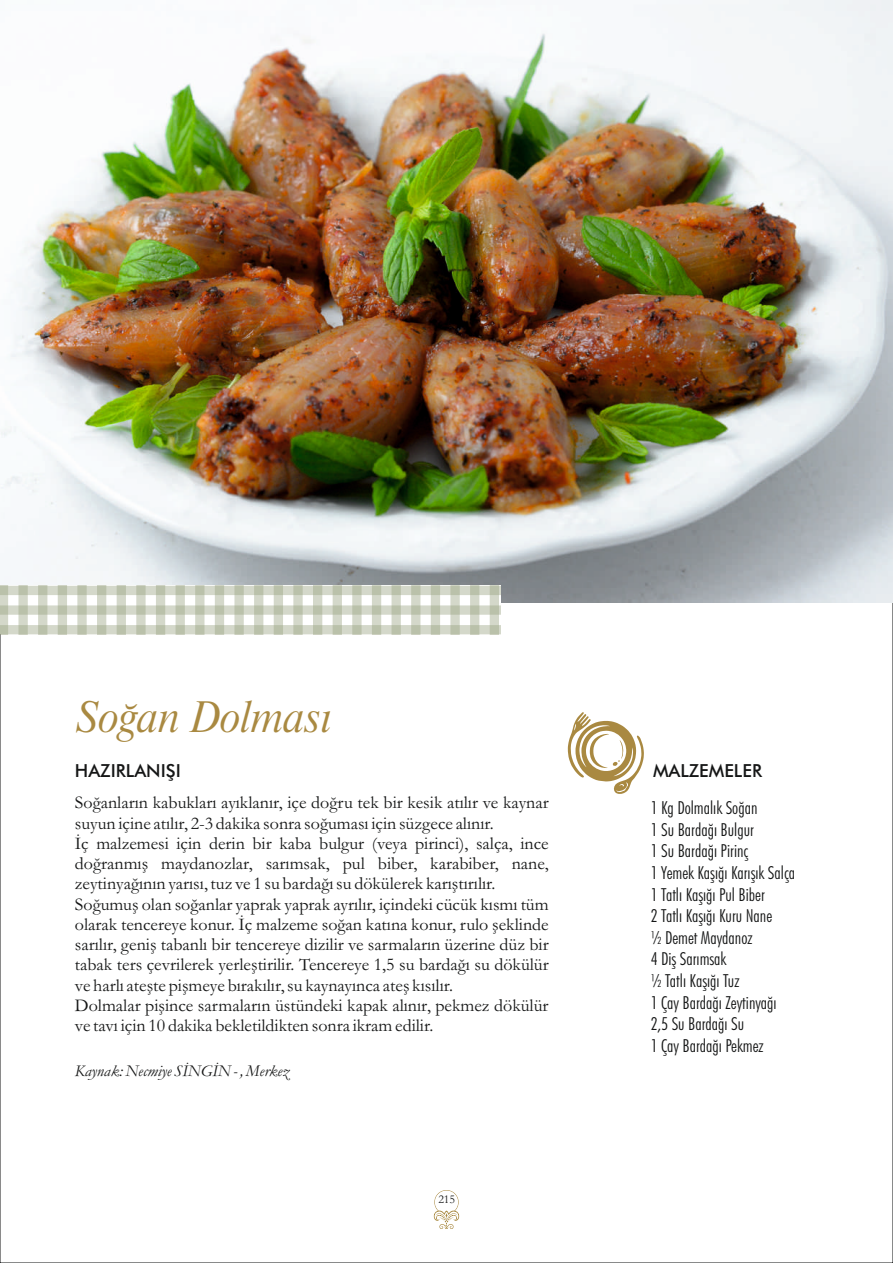
<style>
.page{position:relative;width:893px;height:1263px;background:#fff}
.page>*{position:absolute;margin:0;border:0;box-sizing:border-box;transform-origin:0 0}
.t1{font:42px "Dutch 801 BT Italic Headline";color:#a98941}
.t2{font:18px/20.2px "Garamond";color:#151616}
.t3{font:300 condensed 18px/21.6px "Futura BT";color:#151616}
.t4{font:500 18px "Futura BT";color:#151616}
.t5{font:italic 16.5px "Garamond";color:#151616}
.t6{font:12px "Garamond";color:#151616}
</style>
<div class="page">
<img style="left:1px;top:0;width:892px;height:602px">
<svg style="left:434px;top:1190px;width:25px;height:39px"></svg>
<svg style="left:568px;top:712px;width:76px;height:82px"></svg>
<svg style="left:0;top:585px;width:500px;height:49px"></svg>
<h1 class="t1" style="left:77px;top:700px;width:257px">Soğan Dolması</h1>
<p class="t4" style="left:75px;top:763px;width:107px">HAZIRLANIŞI</p>
<p class="t4" style="left:653px;top:763px;width:111px">MALZEMELER</p>
<p class="t2" style="left:75px;top:795px;width:475px">Soğanların kabukları ayıklanır, içe doğru tek bir kesik atılır ve kaynar suyun içine atılır, 2-3 dakika sonra soğuması için süzgece alınır.<br>İç malzemesi için derin bir kaba bulgur (veya pirinci), salça, ince doğranmış maydanozlar, sarımsak, pul biber, karabiber, nane, zeytinyağının yarısı, tuz ve 1 su bardağı su dökülerek karıştırılır.<br>Soğumuş olan soğanlar yaprak yaprak ayrılır, içindeki cücük kısmı tüm olarak tencereye konur. İç malzeme soğan katına konur, rulo şeklinde sarılır, geniş tabanlı bir tencereye dizilir ve sarmaların üzerine düz bir tabak ters çevrilerek yerleştirilir. Tencereye 1,5 su bardağı su dökülür ve harlı ateşte pişmeye bırakılır, su kaynayınca ateş kısılır.<br>Dolmalar pişince sarmaların üstündeki kapak alınır, pekmez dökülür ve tavı için 10 dakika bekletildikten sonra ikram edilir.</p>
<p class="t3" style="left:651px;top:799px;width:146px">1 Kg Dolmalık Soğan<br>1 Su Bardağı Bulgur<br>1 Su Bardağı Pirinç<br>1 Yemek Kaşığı Karışık Salça<br>1 Tatlı Kaşığı Pul Biber<br>2 Tatlı Kaşığı Kuru Nane<br>½ Demet Maydanoz<br>4 Diş Sarımsak<br>½ Tatlı Kaşığı Tuz<br>1 Çay Bardağı Zeytinyağı<br>2,5 Su Bardağı Su<br>1 Çay Bardağı Pekmez</p>
<p class="t5" style="left:75px;top:1065px;width:216px">Kaynak: Necmiye SİNGİN - , Merkez</p>
<p class="t6" style="left:438px;top:1195px;width:18px">215</p>
</div>
